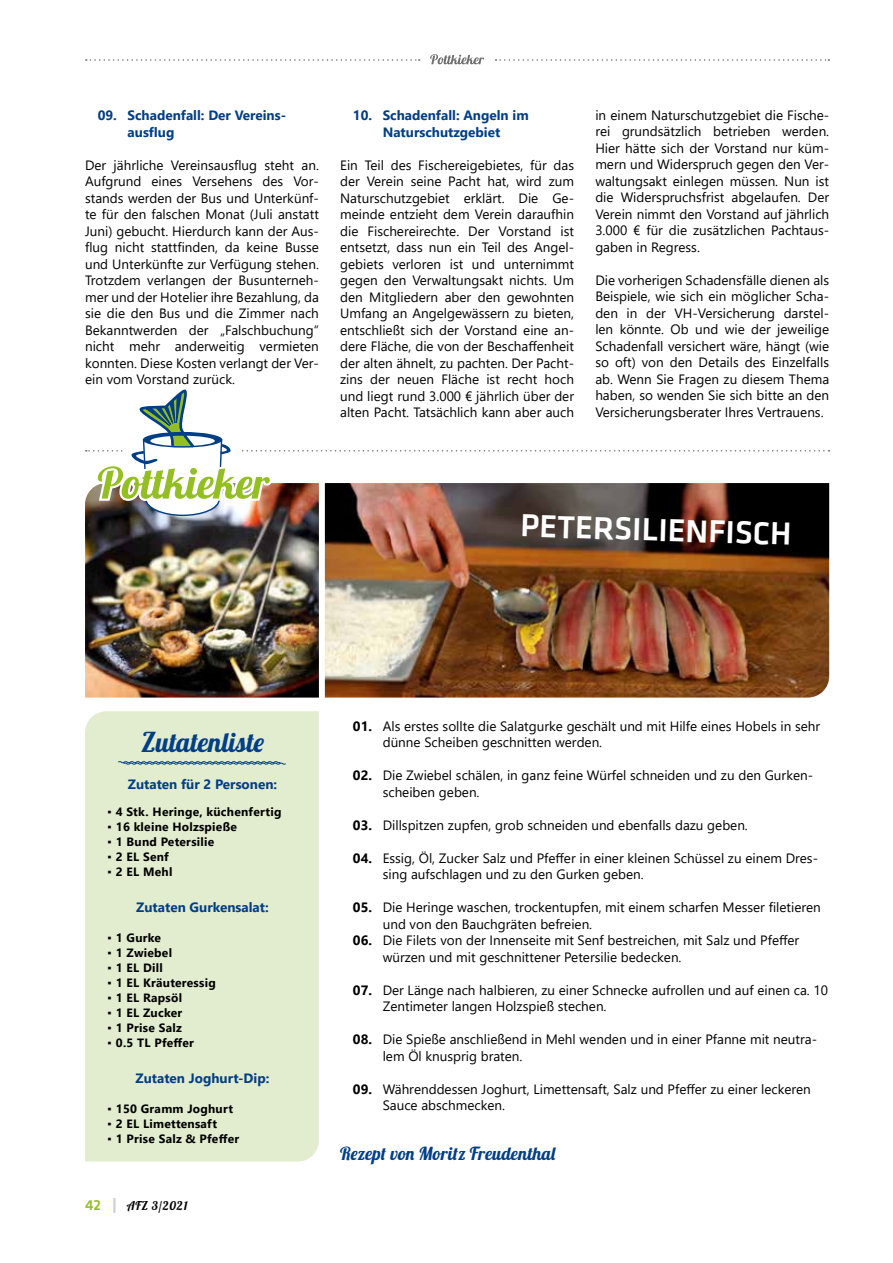
<style>
.page{position:relative;width:893px;height:1263px;background:#fff}
.page>*{position:absolute;margin:0;border:0;box-sizing:border-box;transform-origin:0 0}
.t1{font:500 33px "Klavika";color:#fff}
.t2{font:27px "Lobster 1.4";letter-spacing:.02em;color:#003e85}
.t3{font:18px "Lobster 1.4";letter-spacing:.01em;color:#003e85}
.t4{font:13.5px/16.5px "Segoe UI";color:#000}
.t5{font:700 13.5px/16.5px "Segoe UI";color:#003e85}
.t6{font:700 12px "Segoe UI";letter-spacing:.02em;color:#000}
.t7{font:12px "Lobster 1.4";letter-spacing:.05em;color:#000}
.s1{font-weight:300}
.s2{font-family:"Klavika";font-weight:500;font-size:15px;color:#93bf25}
.s3{font-family:"Klavika";font-weight:500;font-size:22.5px;color:#cfd0d0}
.s4{font-weight:700}
</style>
<div class="page">
<svg style="left:86px;top:59px;width:334px;height:2px"></svg>
<svg style="left:495px;top:59px;width:334px;height:2px"></svg>
<svg style="left:430px;top:54px;width:54px;height:10px"></svg>
<img style="left:85px;top:498px;width:234px;height:200px">
<img style="left:325px;top:517px;width:504px;height:181px">
<svg style="left:86px;top:389px;width:743px;height:128px"></svg>
<div style="left:85px;top:711px;width:234px;height:450px;background:#e2edcf"></div>
<svg style="left:118px;top:761px;width:168px;height:4px"></svg>
<p class="t5" style="left:128px;top:106px;width:160px;text-indent:-30px">09. Schadenfall: Der Vereins&shy;ausflug</p>
<p class="t4" style="left:85px;top:155px;width:235px;text-align:justify">Der jährliche Vereinsausflug steht an.<br>Aufgrund eines Versehens des Vor&shy;stands werden der Bus und Unterkünf&shy;te für den falschen Monat (Juli anstatt Juni) gebucht. Hierdurch kann der Aus&shy;flug nicht stattfinden, da keine Busse und Unterkünfte zur Verfügung stehen.<br>Trotzdem verlangen der Busunterneh&shy;mer und der Hotelier ihre Bezahlung, da sie die den Bus und die Zimmer nach Bekanntwerden der „Falschbuchung“ nicht mehr anderweitig vermieten konnten. Diese Kosten verlangt der Ver&shy;ein vom Vorstand zurück.</p>
<p class="t5" style="left:353px;top:106px;width:177px;text-align:center">10. Schadenfall: Angeln im<br>Naturschutzgebiet</p>
<p class="t4" style="left:340px;top:155px;width:235px;text-align:justify">Ein Teil des Fischereigebietes, für das der Verein seine Pacht hat, wird zum Naturschutzgebiet erklärt. Die Ge&shy;meinde entzieht dem Verein daraufhin die Fischereirechte. Der Vorstand ist entsetzt, dass nun ein Teil des Angel&shy;gebiets verloren ist und unternimmt gegen den Verwaltungsakt nichts. Um den Mitgliedern aber den gewohnten Umfang an Angelgewässern zu bieten, entschließt sich der Vorstand eine an&shy;dere Fläche, die von der Beschaffenheit der alten ähnelt, zu pachten. Der Pacht&shy;zins der neuen Fläche ist recht hoch und liegt rund 3.000 € jährlich über der alten Pacht. Tatsächlich kann aber auch</p>
<p class="t4" style="left:595px;top:106px;width:235px;text-align:justify">in einem Naturschutzgebiet die Fische&shy;rei grundsätzlich betrieben werden.<br>Hier hätte sich der Vorstand nur küm&shy;mern und Widerspruch gegen den Ver&shy;waltungsakt einlegen müssen. Nun ist die Widerspruchsfrist abgelaufen. Der Verein nimmt den Vorstand auf jährlich 3.000 € für die zusätzlichen Pachtaus&shy;gaben in Regress.</p>
<p class="t4" style="left:595px;top:271px;width:235px;text-align:justify">Die vorherigen Schadensfälle dienen als Beispiele, wie sich ein möglicher Scha&shy;den in der VH-Versicherung darstel&shy;len könnte. Ob und wie der jeweilige Schadenfall versichert wäre, hängt (wie so oft) von den Details des Einzelfalls ab. Wenn Sie Fragen zu diesem Thema haben, so wenden Sie sich bitte an den Versicherungsberater Ihres Vertrauens.</p>
<h1 class="t1" style="left:521px;top:507px;width:273px;rotate:2deg">PETERSILIENFISCH</h1>
<h2 class="t2" style="left:141px;top:725px;width:124px">Zutatenliste</h2>
<p class="t5" style="left:128px;top:775px;width:151px">Zutaten für 2 Personen:</p>
<p class="t6" style="left:107px;top:801px;width:176px"><span class="s1">▪</span> 4 Stk. Heringe, küchenfertig</p>
<p class="t6" style="left:107px;top:816px;width:131px"><span class="s1">▪</span> 16 kleine Holzspieße</p>
<p class="t6" style="left:107px;top:831px;width:108px"><span class="s1">▪</span> 1 Bund Petersilie</p>
<p class="t6" style="left:107px;top:846px;width:63px"><span class="s1">▪</span> 2 EL Senf</p>
<p class="t6" style="left:107px;top:861px;width:67px"><span class="s1">▪</span> 2 EL Mehl</p>
<p class="t5" style="left:136px;top:898px;width:134px">Zutaten Gurkensalat:</p>
<p class="t6" style="left:107px;top:926px;width:55px"><span class="s1">▪</span> 1 Gurke</p>
<p class="t6" style="left:107px;top:941px;width:66px"><span class="s1">▪</span> 1 Zwiebel</p>
<p class="t6" style="left:107px;top:956px;width:57px"><span class="s1">▪</span> 1 EL Dill</p>
<p class="t6" style="left:107px;top:971px;width:110px"><span class="s1">▪</span> 1 EL Kräuteressig</p>
<p class="t6" style="left:107px;top:986px;width:76px"><span class="s1">▪</span> 1 EL Rapsöl</p>
<p class="t6" style="left:107px;top:1001px;width:77px"><span class="s1">▪</span> 1 EL Zucker</p>
<p class="t6" style="left:107px;top:1016px;width:76px"><span class="s1">▪</span> 1 Prise Salz</p>
<p class="t6" style="left:107px;top:1031px;width:88px"><span class="s1">▪</span> 0.5 TL Pfeffer</p>
<p class="t5" style="left:136px;top:1069px;width:135px">Zutaten Joghurt-Dip:</p>
<p class="t6" style="left:107px;top:1097px;width:127px"><span class="s1">▪</span> 150 Gramm Joghurt</p>
<p class="t6" style="left:107px;top:1112px;width:111px"><span class="s1">▪</span> 2 EL Limettensaft</p>
<p class="t6" style="left:107px;top:1127px;width:133px"><span class="s1">▪</span> 1 Prise Salz &amp; Pfeffer</p>
<p class="t7" style="left:85px;top:1198px;width:104px"><span class="s2">42</span> <span class="s3">I</span> AFZ 3/2021</p>
<p class="t4" style="left:383px;top:716px;width:439px;text-indent:-30px"><span class="s4">01.</span> Als erstes sollte die Salatgurke geschält und mit Hilfe eines Hobels in sehr dünne Scheiben geschnitten werden.</p>
<p class="t4" style="left:383px;top:766px;width:432px;text-indent:-30px"><span class="s4">02.</span> Die Zwiebel schälen, in ganz feine Würfel schneiden und zu den Gurken&shy;scheiben geben.</p>
<p class="t4" style="left:353px;top:815px;width:396px"><span class="s4">03.</span> Dillspitzen zupfen, grob schneiden und ebenfalls dazu geben.</p>
<p class="t4" style="left:383px;top:848px;width:437px;text-indent:-30px"><span class="s4">04.</span> Essig, Öl, Zucker Salz und Pfeffer in einer kleinen Schüssel zu einem Dres&shy;sing aufschlagen und zu den Gurken geben.</p>
<p class="t4" style="left:383px;top:898px;width:440px;text-indent:-30px"><span class="s4">05.</span> Die Heringe waschen, trockentupfen, mit einem scharfen Messer filetieren und von den Bauchgräten befreien.</p>
<p class="t4" style="left:383px;top:931px;width:418px;text-indent:-30px"><span class="s4">06.</span> Die Filets von der Innenseite mit Senf bestreichen, mit Salz und Pfeffer würzen und mit geschnittener Petersilie bedecken.</p>
<p class="t4" style="left:383px;top:980px;width:447px;text-indent:-30px"><span class="s4">07.</span> Der Länge nach halbieren, zu einer Schnecke aufrollen und auf einen ca. 10<br>Zentimeter langen Holzspieß stechen.</p>
<p class="t4" style="left:383px;top:1030px;width:436px;text-indent:-30px"><span class="s4">08.</span> Die Spieße anschließend in Mehl wenden und in einer Pfanne mit neutra&shy;lem Öl knusprig braten.</p>
<p class="t4" style="left:383px;top:1079px;width:430px;text-indent:-30px"><span class="s4">09.</span> Währenddessen Joghurt, Limettensaft, Salz und Pfeffer zu einer leckeren<br>Sauce abschmecken.</p>
<h3 class="t3" style="left:340px;top:1142px;width:217px">Rezept von Moritz Freudenthal</h3>
</div>
